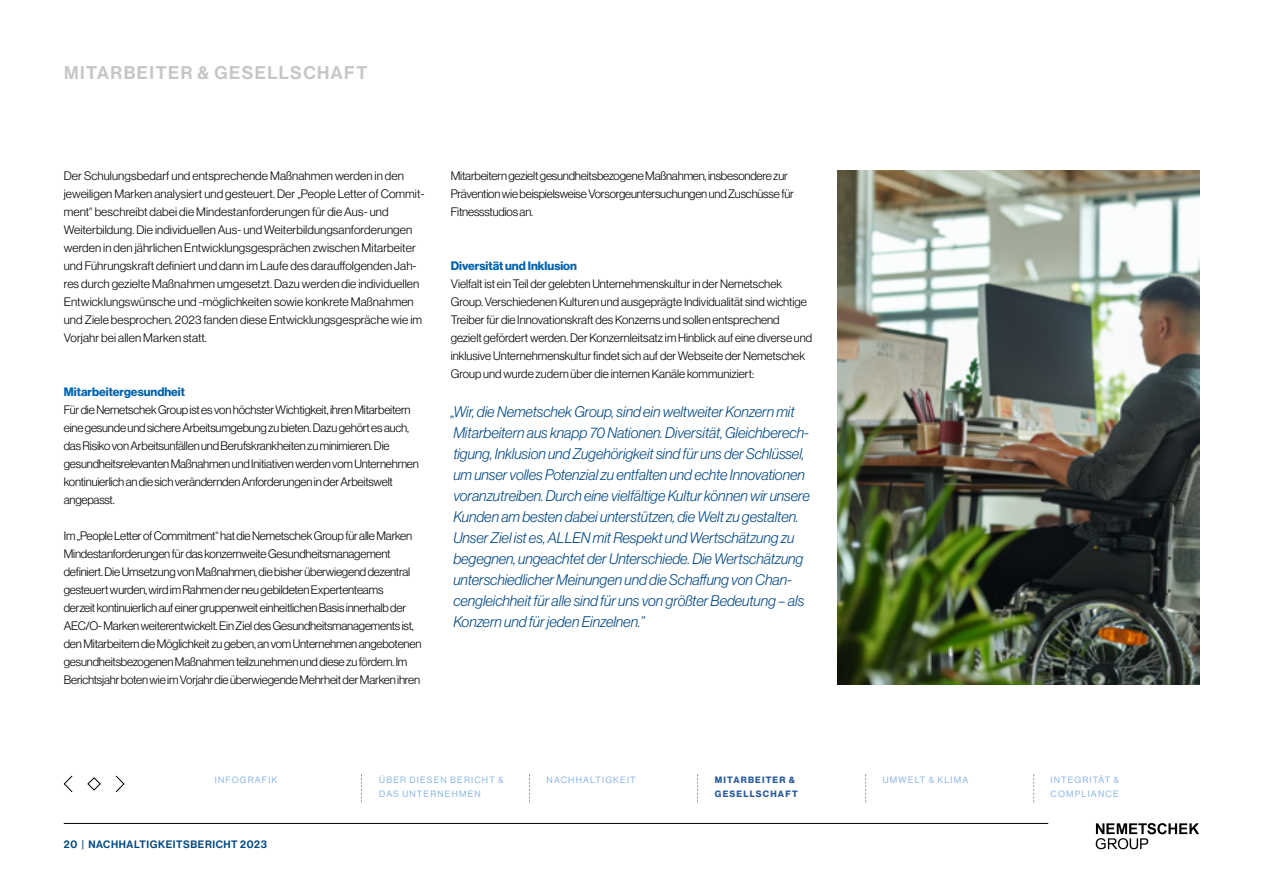
<style>
.page{position:relative;width:1263px;height:893px;background:#fff}
.page>*{position:absolute;margin:0;border:0;box-sizing:border-box;transform-origin:0 0}
.t1{font:18px "Neue Haas Display Mediu";letter-spacing:.08em;color:#c6c6c6}
.t2{font:italic 300 15px/21px "Neue Haas Display";color:#004884}
.t3{font:300 12px/18px "Neue Haas Display";letter-spacing:-.015em;color:#000}
.t4{font:300 12px/18px "Neue Haas Display";letter-spacing:.005em;color:#000}
.t5{font:700 12px "Neue Haas Display";color:#0063af}
.t6{font:10.5px "Neue Haas Display Mediu";letter-spacing:.055em;color:#004884}
.t7{font:9px/13.5px "Neue Haas Display";letter-spacing:.13em;color:#8ab5e1}
.t8{font:700 9px/13.5px "Neue Haas Display";letter-spacing:.13em;color:#275b9b}
</style>
<div class="page">
<hr style="left:64px;top:823px;width:984px;height:1px;background:#000">
<svg style="left:1096px;top:823px;width:103px;height:26px"></svg>
<svg style="left:87px;top:777px;width:14px;height:14px"></svg>
<svg style="left:63px;top:775px;width:10px;height:17px"></svg>
<svg style="left:115px;top:775px;width:10px;height:17px"></svg>
<img style="left:838px;top:170px;width:361px;height:514px">
<svg style="left:361px;top:774px;width:1px;height:28px"></svg>
<svg style="left:529px;top:774px;width:1px;height:28px"></svg>
<svg style="left:697px;top:774px;width:1px;height:28px"></svg>
<svg style="left:865px;top:774px;width:1px;height:28px"></svg>
<svg style="left:1033px;top:774px;width:1px;height:28px"></svg>
<h1 class="t1" style="left:64px;top:62px;width:305px">MITARBEITER &amp; GESELLSCHAFT</h1>
<p class="t4" style="left:64px;top:167px;width:362px">Der Schulungsbedarf und entsprechende Maßnahmen werden in den jeweiligen Marken analysiert und gesteuert. Der „People Letter of Commit&shy;ment“ beschreibt dabei die Mindestanforderungen für die Aus- und Weiterbildung. Die individuellen Aus- und Weiterbildungsanforderungen werden in den jährlichen Entwicklungsgesprächen zwischen Mitarbeiter und Führungskraft definiert und dann im Laufe des darauffolgenden Jah&shy;res durch gezielte Maßnahmen umgesetzt. Dazu werden die individuellen Entwicklungswünsche und -möglichkeiten sowie konkrete Maßnahmen und Ziele besprochen. 2023 fanden diese Entwicklungsgespräche wie im Vorjahr bei allen Marken statt.</p>
<p class="t5" style="left:64px;top:385px;width:123px">Mitarbeitergesundheit</p>
<p class="t3" style="left:64px;top:401px;width:357px">Für die Nemetschek Group ist es von höchster Wichtigkeit, ihren Mitarbeitern eine gesunde und sichere Arbeitsumgebung zu bieten. Dazu gehört es auch, das Risiko von Arbeitsunfällen und Berufskrankheiten zu minimieren. Die gesundheitsrelevanten Maßnahmen und Initiativen werden vom Unternehmen kontinuierlich an die sich verändernden Anforderungen in der Arbeitswelt angepasst.</p>
<p class="t3" style="left:64px;top:527px;width:359px">Im „People Letter of Commitment“ hat die Nemetschek Group für alle Marken Mindestanforderungen für das konzernweite Gesundheitsmanagement definiert. Die Umsetzung von Maßnahmen, die bisher überwiegend dezentral gesteuert wurden, wird im Rahmen der neu gebildeten Expertenteams<br>derzeit kontinuierlich auf einer gruppenweit einheitlichen Basis innerhalb der AEC/O- Marken weiterentwickelt. Ein Ziel des Gesundheitsmanagements ist, den Mitarbeitern die Möglichkeit zu geben, an vom Unternehmen angebotenen gesundheitsbezogenen Maßnahmen teilzunehmen und diese zu fördern. Im Berichtsjahr boten wie im Vorjahr die überwiegende Mehrheit der Marken ihren</p>
<p class="t3" style="left:451px;top:167px;width:345px">Mitarbeitern gezielt gesundheitsbezogene Maßnahmen, insbesondere zur<br>Prävention wie beispielsweise Vorsorgeuntersuchungen und Zuschüsse für<br>Fitnessstudios an.</p>
<p class="t5" style="left:451px;top:259px;width:128px">Diversität und Inklusion</p>
<p class="t3" style="left:451px;top:275px;width:363px">Vielfalt ist ein Teil der gelebten Unternehmenskultur in der Nemetschek Group. Verschiedenen Kulturen und ausgeprägte Individualität sind wichtige Treiber für die Innovationskraft des Konzerns und sollen entsprechend gezielt gefördert werden. Der Konzernleitsatz im Hinblick auf eine diverse und inklusive Unternehmenskultur findet sich auf der Webseite der Nemetschek Group und wurde zudem über die internen Kanäle kommuniziert:</p>
<p class="t2" style="left:451px;top:401px;width:361px">„Wir, die Nemetschek Group, sind ein weltweiter Konzern mit Mitarbeitern aus knapp 70 Nationen. Diversität, Gleichberech&shy;tigung, Inklusion und Zugehörigkeit sind für uns der Schlüssel, um unser volles Potenzial zu entfalten und echte Innovationen voranzutreiben. Durch eine vielfältige Kultur können wir unsere Kunden am besten dabei unterstützen, die Welt zu gestalten.<br>Unser Ziel ist es, ALLEN mit Respekt und Wertschätzung zu begegnen, ungeachtet der Unterschiede. Die Wertschätzung unterschiedlicher Meinungen und die Schaffung von Chan&shy;cengleichheit für alle sind für uns von größter Bedeutung – als Konzern und für jeden Einzelnen.”</p>
<p class="t7" style="left:215px;top:773px;width:64px">INFOGRAFIK</p>
<p class="t6" style="left:64px;top:839px;width:205px">20 | NACHHALTIGKEITSBERICHT 2023</p>
<p class="t7" style="left:379px;top:773px;width:126px">ÜBER DIESEN BERICHT &amp;<br>DAS UNTERNEHMEN</p>
<p class="t7" style="left:547px;top:773px;width:91px">NACHHALTIGKEIT</p>
<p class="t8" style="left:715px;top:773px;width:84px">MITARBEITER &amp;<br>GESELLSCHAFT</p>
<p class="t7" style="left:883px;top:773px;width:87px">UMWELT &amp; KLIMA</p>
<p class="t7" style="left:1050px;top:773px;width:70px">INTEGRITÄT &amp;<br>COMPLIANCE</p>
</div>
